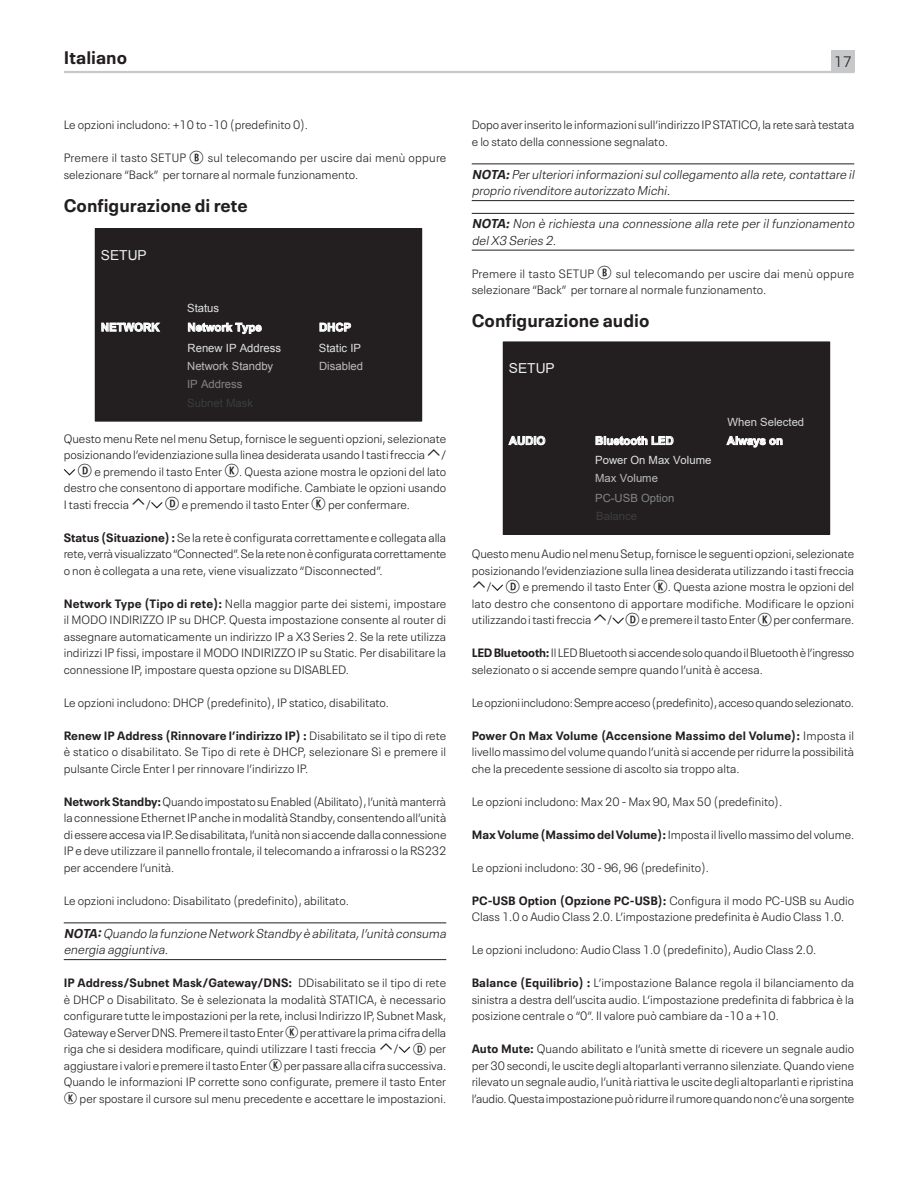
<style>
.page{position:relative;width:918px;height:1188px;background:#fff}
.page>*{position:absolute;margin:0;border:0;box-sizing:border-box;transform-origin:0 0}
.Heading_2{font:700 18px "Neue Plak Text";color:#231f20}
.t1{font:300 15px "Neue Plak Text";color:#231f20}
.t2{font:13.8px "Arial";color:#edeff0}
.note_1{font:italic 300 12.75px/16.5px "Neue Plak Text";color:#231f20}
.Body_Text{font:300 12px/16.5px "Neue Plak Text";color:#231f20;text-align:justify}
.Body_Text-2{font:300 12px "Neue Plak Text";letter-spacing:-.02em;color:#231f20}
.t3{font:11.4px/18.3px "Arial";color:#e0e1e3}
.t4{font:700 11.4px "Arial";color:#fff}
.t5{font:11.4px/19.8px "Arial";color:#838484}
.t6{font:11.4px "Arial";color:#d5d7d8}
.t7{font:11.4px "Arial";color:#3c3e3f}
.s1{font-family:"Combi Numerals Pro";font-weight:400;font-size:18px}
.s2{color:#bcbbbf}
.s3{color:#838484}
.s4{color:#3b3d3d}
.s5{font-weight:700}
.s6{font-family:"Combi Numerals Pro";font-weight:400;font-size:16.5px}
.s7{color:#bbbcc0}
</style>
<div class="page">
<div style="left:831px;top:51px;width:24px;height:21px;background:#c7c8ca"></div>
<hr style="left:64px;top:71px;width:791px;height:2px;background:#c7c8ca">
<hr style="left:64px;top:922px;width:382px;height:1px;background:#231f20">
<hr style="left:64px;top:959px;width:382px;height:1px;background:#231f20">
<div style="left:95px;top:229px;width:327px;height:192px;background:#231f20"></div>
<div style="left:95px;top:228px;width:327px;height:193px;border:1px solid #231f20"></div>
<svg style="left:320px;top:323px;width:31px;height:9px"></svg>
<svg style="left:102px;top:323px;width:58px;height:9px"></svg>
<svg style="left:188px;top:323px;width:74px;height:11px"></svg>
<svg style="left:64px;top:469px;width:11px;height:7px"></svg>
<svg style="left:151px;top:502px;width:12px;height:7px"></svg>
<svg style="left:399px;top:1046px;width:11px;height:7px"></svg>
<hr style="left:472px;top:164px;width:382px;height:1px;background:#231f20">
<hr style="left:472px;top:200px;width:382px;height:1px;background:#231f20">
<hr style="left:472px;top:213px;width:382px;height:1px;background:#231f20">
<hr style="left:472px;top:250px;width:382px;height:1px;background:#231f20">
<div style="left:503px;top:342px;width:327px;height:192px;background:#231f20"></div>
<div style="left:503px;top:342px;width:327px;height:193px;border:1px solid #231f20"></div>
<svg style="left:509px;top:436px;width:36px;height:9px"></svg>
<svg style="left:596px;top:436px;width:77px;height:9px"></svg>
<svg style="left:727px;top:436px;width:55px;height:11px"></svg>
<svg style="left:492px;top:584px;width:11px;height:7px"></svg>
<svg style="left:612px;top:617px;width:12px;height:7px"></svg>
<h1 class="Heading_2" style="left:64px;top:42px;width:65px">Italiano</h1>
<p class="t1" style="left:834px;top:50px;width:19px">17</p>
<p class="Body_Text" style="left:64px;top:115px;width:246px">Le opzioni includono: +10 to -10 (predefinito 0).</p>
<p class="Body_Text" style="left:64px;top:148px;width:384px">Premere il tasto SETUP <span class="s1">B</span> sul telecomando per uscire dai menù oppure selezionare “Back” per tornare al normale funzionamento.</p>
<p class="Heading_2" style="left:64px;top:190px;width:186px">Configurazione di rete</p>
<p class="t2" style="left:101px;top:246px;width:47px">SETUP</p>
<p class="t3" style="left:187px;top:299px;width:34px">Status</p>
<p class="t3" style="left:187px;top:339px;width:96px">Renew IP Address<br><span class="s2">Network Standby<br></span><span class="s3">IP Address<br></span><span class="s4">Subnet Mask</span></p>
<p class="t4" style="left:101px;top:320px;width:60px">NETWORK</p>
<p class="t4" style="left:319px;top:320px;width:34px">DHCP</p>
<p class="t4" style="left:188px;top:320px;width:76px">Network Type</p>
<p class="t3" style="left:319px;top:339px;width:46px">Static IP<br><span class="s2">Disabled</span></p>
<p class="Body_Text" style="left:64px;top:429px;width:384px">Questo menu Rete nel menu Setup, fornisce le seguenti opzioni, selezionate posizionando l’evidenziazione sulla linea desiderata usando I tasti freccia</p>
<p class="Body_Text" style="left:441px;top:445px;width:7px">/</p>
<p class="Body_Text" style="left:78px;top:462px;width:370px"><span class="s1">D</span> e premendo il tasto Enter <span class="s1">K</span>. Questa azione mostra le opzioni del lato</p>
<p class="Body_Text" style="left:64px;top:478px;width:384px">destro che consentono di apportare modifiche. Cambiate le opzioni usando</p>
<p class="Body_Text" style="left:64px;top:495px;width:67px">I tasti freccia</p>
<p class="Body_Text" style="left:146px;top:495px;width:266px">/ <span class="s1">D</span> e premendo il tasto Enter <span class="s1">K</span> per confermare.</p>
<p class="Body_Text" style="left:64px;top:528px;width:384px"><span class="s5">Status (Situazione) :</span> Se la rete è configurata correttamente e collegata alla rete, verrà visualizzato “Connected”. Se la rete non è configurata correttamente o non è collegata a una rete, viene visualizzato “Disconnected”.</p>
<p class="Body_Text" style="left:64px;top:594px;width:384px"><span class="s5">Network Type (Tipo di rete):</span> Nella maggior parte dei sistemi, impostare il MODO INDIRIZZO IP su DHCP. Questa impostazione consente al router di assegnare automaticamente un indirizzo IP a X3 Series 2. Se la rete utilizza indirizzi IP fissi, impostare il MODO INDIRIZZO IP su Static. Per disabilitare la connessione IP, impostare questa opzione su DISABLED.</p>
<p class="Body_Text" style="left:64px;top:693px;width:327px">Le opzioni includono: DHCP (predefinito), IP statico, disabilitato.</p>
<p class="Body_Text" style="left:64px;top:726px;width:384px"><span class="s5">Renew IP Address (Rinnovare l’indirizzo IP) :</span> Disabilitato se il tipo di rete è statico o disabilitato. Se Tipo di rete è DHCP, selezionare Sì e premere il pulsante Circle Enter I per rinnovare l’indirizzo IP.</p>
<p class="Body_Text" style="left:64px;top:792px;width:384px"><span class="s5">Network Standby:</span> Quando impostato su Enabled (Abilitato), l’unità manterrà la connessione Ethernet IP anche in modalità Standby, consentendo all’unità di essere accesa via IP. Se disabilitata, l’unità non si accende dalla connessione IP e deve utilizzare il pannello frontale, il telecomando a infrarossi o la RS232 per accendere l’unità.</p>
<p class="Body_Text" style="left:64px;top:891px;width:287px">Le opzioni includono: Disabilitato (predefinito), abilitato.</p>
<p class="note_1" style="left:64px;top:924px;width:387px"><span class="s5">NOTA:</span>Quando la funzione NetworkStandby è abilitata,l’unità consuma energia aggiuntiva.</p>
<p class="Body_Text" style="left:64px;top:973px;width:384px"><span class="s5">IP Address/Subnet Mask/Gateway/DNS:</span> DDisabilitato se il tipo di rete è DHCP o Disabilitato. Se è selezionata la modalità STATICA, è necessario configurare tutte le impostazioni per la rete, inclusi Indirizzo IP, Subnet Mask, Gateway e Server DNS. Premere il tasto Enter <span class="s6">K</span> per attivare la prima cifra della riga che si desidera modificare, quindi utilizzare I tasti freccia</p>
<p class="Body_Text" style="left:64px;top:1039px;width:384px;text-indent:330px">/ <span class="s6">D</span> per aggiustare i valori e premere il tasto Enter <span class="s6">K</span> per passare alla cifra successiva.<br>Quando le informazioni IP corrette sono configurate, premere il tasto Enter <span class="s6">K</span> per spostare il cursore sul menu precedente e accettare le impostazioni.</p>
<p class="Body_Text" style="left:472px;top:115px;width:384px">Dopo aver inserito le informazioni sull’indirizzo IP STATICO, la rete sarà testata e lo stato della connessione segnalato.</p>
<p class="note_1" style="left:472px;top:165px;width:387px"><span class="s5">NOTA:</span>Perulterioriinformazionisulcollegamento alla rete,contattare il proprio rivenditore autorizzato Michi.</p>
<p class="note_1" style="left:472px;top:214px;width:387px"><span class="s5">NOTA:</span>Non è richiesta una connessione alla rete perilfunzionamento delX3 Series 2.</p>
<p class="Body_Text" style="left:472px;top:264px;width:384px">Premere il tasto SETUP <span class="s1">B</span> sul telecomando per uscire dai menù oppure selezionare “Back” per tornare al normale funzionamento.</p>
<p class="Heading_2" style="left:472px;top:306px;width:179px">Configurazione audio</p>
<p class="t2" style="left:509px;top:359px;width:47px">SETUP</p>
<p class="t4" style="left:509px;top:433px;width:38px">AUDIO</p>
<p class="t6" style="left:728px;top:415px;width:78px">When Selected</p>
<p class="t4" style="left:595px;top:433px;width:80px">Bluetooth LED</p>
<p class="t4" style="left:727px;top:433px;width:57px">Always on</p>
<p class="t3" style="left:595px;top:451px;width:118px">Power On Max Volume</p>
<p class="t5" style="left:595px;top:468px;width:81px"><span class="s7">Max Volume<br></span>PC-USB Option</p>
<p class="t7" style="left:596px;top:508px;width:42px">Balance</p>
<p class="Body_Text" style="left:472px;top:544px;width:384px">Questo menu Audio nel menu Setup, fornisce le seguenti opzioni, selezionate</p>
<p class="Body_Text" style="left:472px;top:561px;width:384px">posizionando l’evidenziazione sulla linea desiderata utilizzando i tasti freccia</p>
<p class="Body_Text" style="left:486px;top:577px;width:369px">/ <span class="s1">D</span> e premendo il tasto Enter <span class="s1">K</span>. Questa azione mostra le opzioni del</p>
<p class="Body_Text" style="left:472px;top:594px;width:384px">lato destro che consentono di apportare modifiche. Modificare le opzioni</p>
<p class="Body_Text" style="left:472px;top:610px;width:121px">utilizzando i tasti freccia</p>
<p class="Body_Text" style="left:607px;top:610px;width:248px">/ <span class="s1">D</span> e premere il tasto Enter <span class="s1">K</span> per confermare.</p>
<p class="Body_Text" style="left:472px;top:643px;width:384px"><span class="s5">LED Bluetooth:</span> Il LED Bluetooth si accende solo quando il Bluetooth è l’ingresso selezionato o si accende sempre quando l’unità è accesa.</p>
<p class="Body_Text-2" style="left:472px;top:693px;width:384px">Le opzioni includono: Sempre acceso (predefinito), acceso quando selezionato.</p>
<p class="Body_Text" style="left:472px;top:726px;width:384px"><span class="s5">Power On Max Volume (Accensione Massimo del Volume):</span> Imposta il livello massimo del volume quando l’unità si accende per ridurre la possibilità che la precedente sessione di ascolto sia troppo alta.</p>
<p class="Body_Text" style="left:472px;top:792px;width:312px">Le opzioni includono: Max 20 - Max 90, Max 50 (predefinito).</p>
<p class="Body_Text" style="left:472px;top:825px;width:384px"><span class="s5">Max Volume (Massimo del Volume):</span> Imposta il livello massimo del volume.</p>
<p class="Body_Text" style="left:472px;top:858px;width:239px">Le opzioni includono: 30 - 96, 96 (predefinito).</p>
<p class="Body_Text" style="left:472px;top:891px;width:384px"><span class="s5">PC-USB Option (Opzione PC-USB):</span> Configura il modo PC-USB su Audio<br>Class 1.0 o Audio Class 2.0. L’impostazione predefinita è Audio Class 1.0.</p>
<p class="Body_Text" style="left:472px;top:940px;width:346px">Le opzioni includono: Audio Class 1.0 (predefinito), Audio Class 2.0.</p>
<p class="Body_Text" style="left:472px;top:973px;width:384px"><span class="s5">Balance (Equilibrio) :</span> L’impostazione Balance regola il bilanciamento da sinistra a destra dell’uscita audio. L’impostazione predefinita di fabbrica è la posizione centrale o “0”. Il valore può cambiare da -10 a +10.</p>
<p class="Body_Text" style="left:472px;top:1039px;width:384px"><span class="s5">Auto Mute:</span> Quando abilitato e l’unità smette di ricevere un segnale audio per 30 secondi, le uscite degli altoparlanti verranno silenziate. Quando viene rilevato un segnale audio, l’unità riattiva le uscite degli altoparlanti e ripristina l’audio. Questa impostazione può ridurre il rumore quando non c’è una sorgente</p>
</div>
